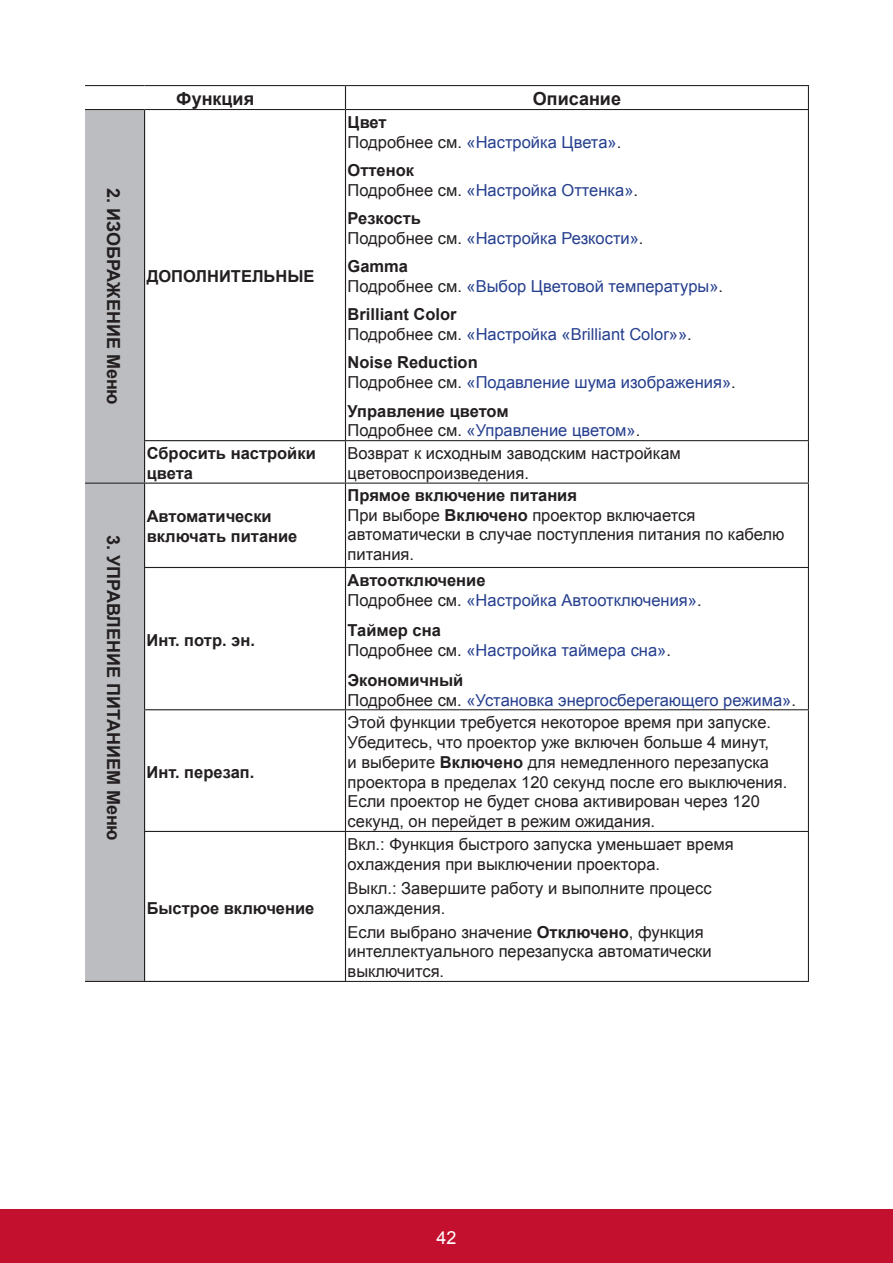
<style>
.page{position:relative;width:893px;height:1263px;background:#fff}
.page>*{position:absolute;margin:0;border:0;box-sizing:border-box;transform-origin:0 0}
.t1{font:700 18px "Arial";color:#231f20}
.t2{font:18px "Arial";color:#fff}
.t3{font:16.5px/19.8px "Arial";color:#231f20}
.t4{font:16.5px/19.8px "Arial";color:#253f8e}
.t5{font:700 16.5px/19.8px "Arial";color:#231f20}
.s1{font-weight:700;color:#231f20}
.s2{color:#231f20}
.s3{font-weight:700}
</style>
<div class="page">
<div style="left:0;top:1210px;width:893px;height:53px;background:#c3102f"></div>
<div style="left:85px;top:110px;width:59px;height:871px;background:#bcbdc0"></div>
<hr style="left:85px;top:85px;width:60px;height:1px;background:#231f20">
<hr style="left:145px;top:85px;width:200px;height:1px;background:#231f20">
<hr style="left:345px;top:85px;width:464px;height:1px;background:#231f20">
<svg style="left:808px;top:86px;width:1px;height:23px"></svg>
<hr style="left:85px;top:109px;width:60px;height:1px;background:#231f20">
<hr style="left:145px;top:109px;width:200px;height:1px;background:#231f20">
<hr style="left:346px;top:109px;width:463px;height:1px;background:#231f20">
<hr style="left:808px;top:110px;width:1px;height:330px;background:#231f20">
<hr style="left:346px;top:440px;width:463px;height:1px;background:#231f20">
<hr style="left:808px;top:441px;width:1px;height:42px;background:#231f20">
<hr style="left:85px;top:483px;width:59px;height:1px;background:#231f20">
<hr style="left:346px;top:483px;width:463px;height:1px;background:#231f20">
<hr style="left:808px;top:484px;width:1px;height:83px;background:#231f20">
<hr style="left:346px;top:567px;width:463px;height:1px;background:#231f20">
<hr style="left:808px;top:568px;width:1px;height:141px;background:#231f20">
<hr style="left:346px;top:709px;width:463px;height:1px;background:#231f20">
<hr style="left:808px;top:710px;width:1px;height:121px;background:#231f20">
<hr style="left:346px;top:831px;width:463px;height:1px;background:#231f20">
<hr style="left:808px;top:832px;width:1px;height:149px;background:#231f20">
<hr style="left:85px;top:981px;width:59px;height:1px;background:#231f20">
<hr style="left:346px;top:981px;width:463px;height:1px;background:#231f20">
<svg style="left:345px;top:86px;width:1px;height:24px"></svg>
<hr style="left:144px;top:110px;width:1px;height:330px;background:#231f20">
<hr style="left:345px;top:110px;width:1px;height:330px;background:#231f20">
<hr style="left:144px;top:440px;width:202px;height:1px;background:#231f20">
<hr style="left:144px;top:441px;width:1px;height:42px;background:#231f20">
<hr style="left:345px;top:441px;width:1px;height:42px;background:#231f20">
<hr style="left:144px;top:483px;width:202px;height:1px;background:#231f20">
<hr style="left:144px;top:484px;width:1px;height:83px;background:#231f20">
<hr style="left:345px;top:484px;width:1px;height:83px;background:#231f20">
<hr style="left:144px;top:567px;width:202px;height:1px;background:#231f20">
<hr style="left:144px;top:568px;width:1px;height:141px;background:#231f20">
<hr style="left:345px;top:568px;width:1px;height:141px;background:#231f20">
<hr style="left:144px;top:709px;width:202px;height:1px;background:#231f20">
<hr style="left:144px;top:710px;width:1px;height:121px;background:#231f20">
<hr style="left:345px;top:710px;width:1px;height:121px;background:#231f20">
<hr style="left:144px;top:831px;width:202px;height:1px;background:#231f20">
<hr style="left:144px;top:832px;width:1px;height:149px;background:#231f20">
<hr style="left:345px;top:832px;width:1px;height:149px;background:#231f20">
<hr style="left:144px;top:981px;width:202px;height:1px;background:#231f20">
<p class="t1" style="left:125px;top:188px;width:218px;rotate:90deg">2. ИЗОБРАЖЕНИЕ Меню</p>
<p class="t1" style="left:125px;top:535px;width:307px;rotate:90deg">3. УПРАВЛЕНИЕ ПИТАНИЕМ Меню</p>
<p class="t1" style="left:176px;top:87px;width:79px">Функция</p>
<p class="t1" style="left:533px;top:87px;width:90px">Описание</p>
<p class="t5" style="left:147px;top:267px;width:169px">ДОПОЛНИТЕЛЬНЫЕ</p>
<p class="t4" style="left:348px;top:112px;width:275px"><span class="s1">Цвет<br></span><span class="s2">Подробнее см.</span> «Настройка Цвета»<span class="s2">.</span></p>
<p class="t4" style="left:348px;top:161px;width:292px"><span class="s1">Оттенок<br></span><span class="s2">Подробнее см.</span> «Настройка Оттенка»<span class="s2">.</span></p>
<p class="t4" style="left:348px;top:209px;width:297px"><span class="s1">Резкость<br></span><span class="s2">Подробнее см.</span> «Настройка Резкости»<span class="s2">.</span></p>
<p class="t4" style="left:348px;top:257px;width:377px"><span class="s1">Gamma<br></span><span class="s2">Подробнее см.</span> «Выбор Цветовой температуры»<span class="s2">.</span></p>
<p class="t4" style="left:348px;top:305px;width:346px"><span class="s1">Brilliant Color<br></span><span class="s2">Подробнее см.</span> «Настройка «Brilliant Color»»<span class="s2">.</span></p>
<p class="t4" style="left:348px;top:353px;width:390px"><span class="s1">Noise Reduction<br></span><span class="s2">Подробнее см.</span> «Подавление шума изображения»<span class="s2">.</span></p>
<p class="t4" style="left:348px;top:401px;width:294px"><span class="s1">Управление цветом<br></span><span class="s2">Подробнее см.</span> «Управление цветом»<span class="s2">.</span></p>
<p class="t5" style="left:147px;top:444px;width:171px">Сбросить настройки цвета</p>
<p class="t3" style="left:348px;top:443px;width:335px">Возврат к исходным заводским настройкам цветовоспроизведения.</p>
<p class="t5" style="left:147px;top:506px;width:152px">Автоматически включать питание</p>
<p class="t5" style="left:147px;top:630px;width:110px">Инт. потр. эн.</p>
<p class="t5" style="left:147px;top:762px;width:109px">Инт. перезап.</p>
<p class="t5" style="left:147px;top:898px;width:169px">Быстрое включение</p>
<p class="t3" style="left:348px;top:485px;width:438px"><span class="s3">Прямое включение питания<br></span>При выборе <span class="s3">Включено</span> проектор включается автоматически в случае поступления питания по кабелю питания.</p>
<p class="t4" style="left:348px;top:570px;width:356px"><span class="s1">Автоотключение<br></span><span class="s2">Подробнее см.</span> «Настройка Автоотключения»<span class="s2">.</span></p>
<p class="t4" style="left:348px;top:620px;width:325px"><span class="s1">Таймер сна<br></span><span class="s2">Подробнее см.</span> «Настройка таймера сна»<span class="s2">.</span></p>
<p class="t4" style="left:348px;top:670px;width:450px"><span class="s1">Экономичный<br></span><span class="s2">Подробнее см.</span> «Установка энергосберегающего режима»<span class="s2">.</span></p>
<p class="t3" style="left:348px;top:713px;width:441px">Этой функции требуется некоторое время при запуске.<br>Убедитесь, что проектор уже включен больше 4 минут,<br>и выберите <span class="s3">Включено</span> для немедленного перезапуска проектора в пределах 120 секунд после его выключения.<br>Если проектор не будет снова активирован через 120 секунд, он перейдет в режим ожидания.</p>
<p class="t3" style="left:348px;top:834px;width:388px">Вкл.: Функция быстрого запуска уменьшает время охлаждения при выключении проектора.</p>
<p class="t3" style="left:348px;top:878px;width:365px">Выкл.: Завершите работу и выполните процесс охлаждения.</p>
<p class="t3" style="left:348px;top:922px;width:366px">Если выбрано значение <span class="s3">Отключено</span>, функция интеллектуального перезапуска автоматически выключится.</p>
<p class="t2" style="left:437px;top:1226px;width:22px">42</p>
</div>
